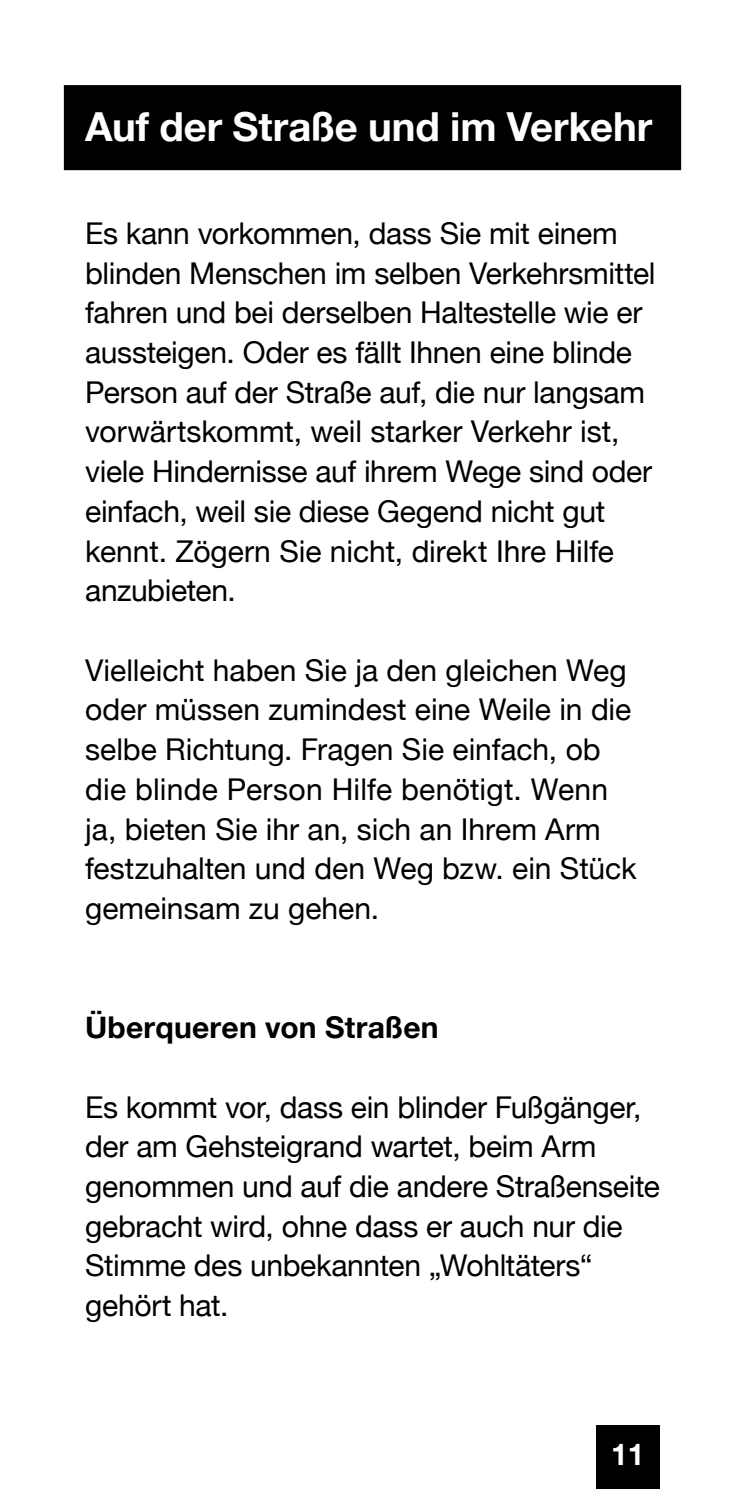
<style>
.page{position:relative;width:745px;height:1489px;background:#fff}
.page>*{position:absolute;margin:0;border:0;box-sizing:border-box;transform-origin:0 0}
.t1{font:700 40px "Helvetica Neue";letter-spacing:-.005em;color:#fff}
.t2{font:30px/39.8px "Helvetica Neue";letter-spacing:-.005em;color:#000}
.t3{font:700 30px "Helvetica Neue";letter-spacing:.005em;color:#000}
.t4{font:700 30px "Helvetica Neue";color:#fff}
</style>
<div class="page">
<div style="left:595px;top:1424px;width:64px;height:64px;background:#000"></div>
<div style="left:64px;top:85px;width:616px;height:85px;background:#000"></div>
<h1 class="t1" style="left:85px;top:102px;width:568px">Auf der Straße und im Verkehr</h1>
<p class="t2" style="left:85px;top:213px;width:571px">Es kann vorkommen, dass Sie mit einem blinden Menschen im selben Verkehrsmittel fahren und bei derselben Haltestelle wie er aussteigen. Oder es fällt Ihnen eine blinde Person auf der Straße auf, die nur langsam vorwärtskommt, weil starker Verkehr ist, viele Hindernisse auf ihrem Wege sind oder einfach, weil sie diese Gegend nicht gut kennt. Zögern Sie nicht, direkt Ihre Hilfe anzubieten.</p>
<p class="t2" style="left:85px;top:649px;width:553px">Vielleicht haben Sie ja den gleichen Weg oder müssen zumindest eine Weile in die selbe Richtung. Fragen Sie einfach, ob die blinde Person Hilfe benötigt. Wenn ja, bieten Sie ihr an, sich an Ihrem Arm festzuhalten und den Weg bzw. ein Stück gemeinsam zu gehen.</p>
<h2 class="t3" style="left:85px;top:1008px;width:355px">Überqueren von Straßen</h2>
<p class="t2" style="left:85px;top:1086px;width:576px">Es kommt vor, dass ein blinder Fußgänger, der am Gehsteigrand wartet, beim Arm genommen und auf die andere Straßenseite gebracht wird, ohne dass er auch nur die Stimme des unbekannten „Wohltäters“ gehört hat.</p>
<p class="t4" style="left:610px;top:1435px;width:35px">11</p>
</div>
